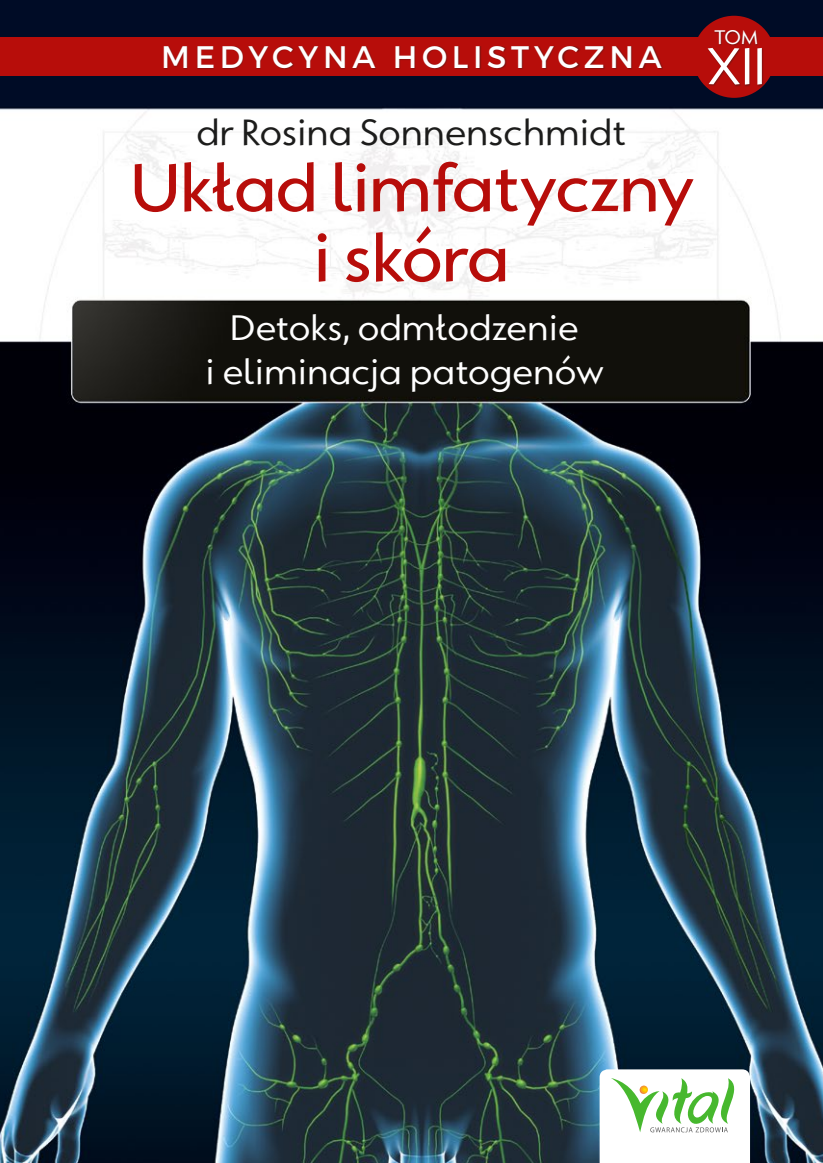
<style>
.page{position:relative;width:823px;height:1163px;background:#fff}
.page>*{position:absolute;margin:0;border:0;box-sizing:border-box;transform-origin:0 0}
.t1{font:500 68px/70px "Quell Linear";color:#b70d0a;text-align:center}
.t2{font:52px "Quell Linear";color:#fff}
.t3{font:37px "Quell Linear";letter-spacing:.01em;color:#1c1c1b}
.t4{font:36px/44px "Quell Linear";letter-spacing:.015em;color:#fff;text-align:center}
.t5{font:31.2px "Montserrat";letter-spacing:.15em;color:#fff}
.t6{font:20px "Quell Linear";color:#fff}
</style>
<div class="page">
<img style="left:0;top:0;width:822px;height:1162px">
<div style="left:692px;top:16px;width:82px;height:82px;background:#b70d0a;border-radius:50%"></div>
<div style="left:0;top:37px;width:822px;height:38px;background:#b70d0a"></div>
<div style="left:164px;top:46px;width:498px;height:23px;background:#1c1c1b;opacity:.4"></div>
<div style="left:707px;top:31px;width:56px;height:55px;background:#1c1c1b;opacity:.4"></div>
<svg style="left:599px;top:1069px;width:150px;height:93px"></svg>
<p class="t5" style="left:161px;top:38px;width:501px">MEDYCYNA HOLISTYCZNA</p>
<p class="t3" style="left:196px;top:110px;width:431px">dr Rosina Sonnenschmidt</p>
<h1 class="t1" style="left:131px;top:152px;width:564px">Układ limfatyczny i skóra</h1>
<p class="t4" style="left:206px;top:305px;width:399px">Detoks, odmłodzenie<br>i eliminacja patogenów</p>
<p class="t6" style="left:714px;top:25px;width:45px">TOM</p>
<h2 class="t2" style="left:706px;top:35px;width:60px">XII</h2>
</div>
